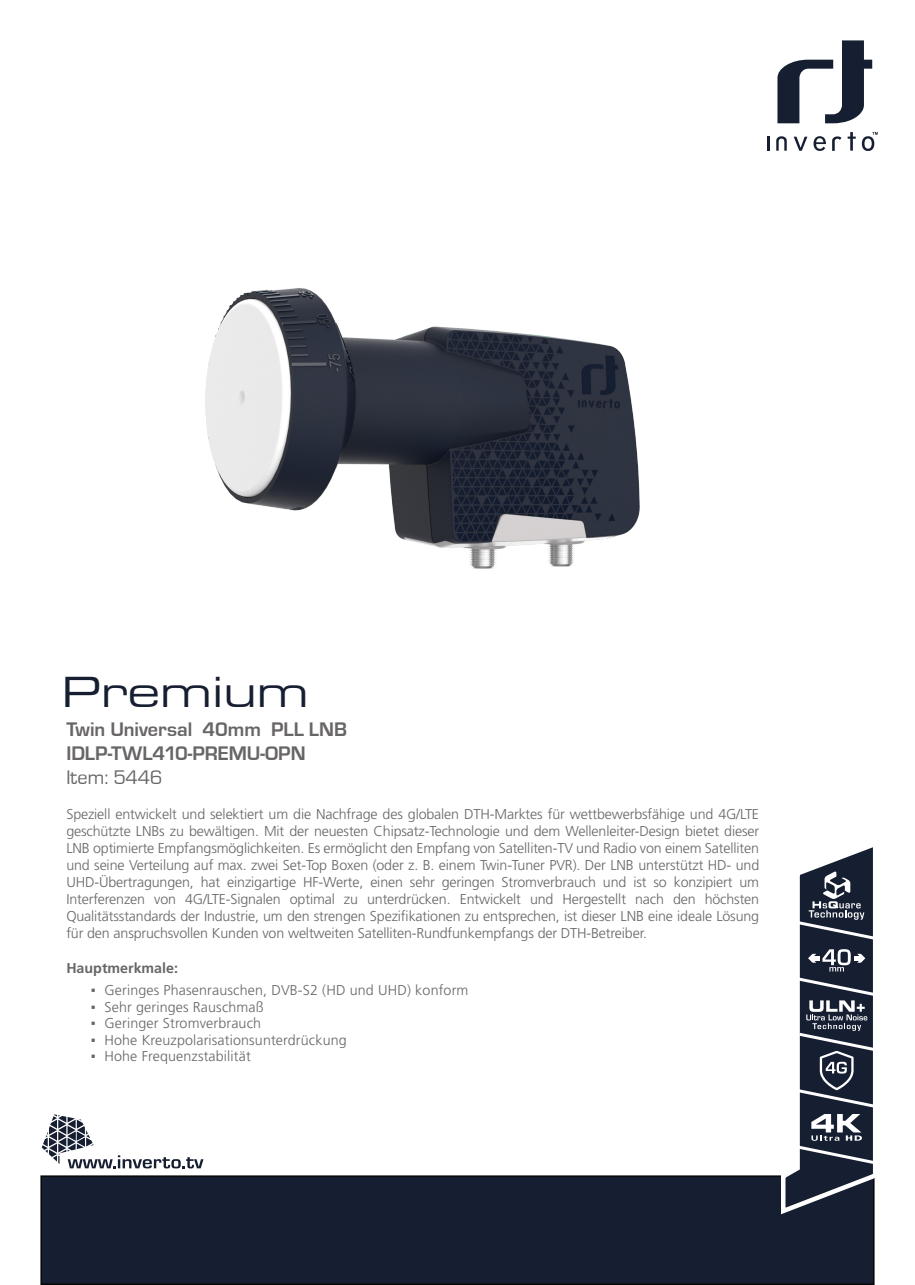
<style>
.page{position:relative;width:915px;height:1285px;background:#fff}
.page>*{position:absolute;margin:0;border:0;box-sizing:border-box;transform-origin:0 0}
.t1{font:42px "Eurostile Extended Two";color:#161e31}
.t2{font:700 20.25px/24.3px "Eurostile T";color:#686565}
.t3{font:20.25px "Eurostile T";color:#686565}
.t4{font:300 14.25px/17.1px "Frutiger";letter-spacing:-.01em;color:#686565;text-align:right}
.t5{font:300 14.25px "Frutiger";letter-spacing:.01em;color:#686565}
.t6{font:700 14.25px "Frutiger";color:#686565}
.t7{font:14.25px "Arial";color:#686565}
</style>
<div class="page">
<div style="left:40px;top:1175px;width:834px;height:109px;background:#161e31;border:2px solid #050604"></div>
<svg style="left:777px;top:40px;width:94px;height:83px"></svg>
<svg style="left:847px;top:132px;width:8px;height:19px"></svg>
<hr style="left:766px;top:137px;width:3px;height:14px;background:#161e31">
<svg style="left:794px;top:137px;width:13px;height:14px"></svg>
<svg style="left:813px;top:136px;width:12px;height:15px"></svg>
<svg style="left:861px;top:132px;width:16px;height:19px"></svg>
<svg style="left:832px;top:136px;width:9px;height:15px"></svg>
<svg style="left:776px;top:136px;width:10px;height:15px"></svg>
<svg style="left:42px;top:1114px;width:161px;height:54px"></svg>
<img style="left:205px;top:288px;width:435px;height:281px">
<svg style="left:776px;top:847px;width:99px;height:370px"></svg>
<h1 class="t1" style="left:61px;top:663px;width:248px">Premium</h1>
<h2 class="t2" style="left:271px;top:717px;width:77px">PLL LNB</h2>
<h2 class="t2" style="left:202px;top:717px;width:60px">40mm</h2>
<h2 class="t2" style="left:66px;top:717px;width:241px">Twin Universal<br>IDLP-TWL410-PREMU-OPN</h2>
<h2 class="t3" style="left:66px;top:766px;width:98px">Item: 5446</h2>
<p class="t4" style="left:66px;top:805px;width:694px">Speziell entwickelt und selektiert um die Nachfrage des globalen DTH-Marktes für wettbewerbsfähige und G4 /LTE geschützte LNBs zu bewältigen. Mit der neuesten Chipsatz-Technologie und dem Wellenleiter-Design bietet dieser LNB optimierte Empfangsmöglichkeiten. Es ermöglicht den Empfang von Satelliten-TV und Radio von einem Satelliten und seine Verteilung auf max. zwei Set-Top Boxen (oder .B.z einem Twin-Tuner PVR .) Der LNB unterstützt HD- und um</p>
<p class="t4" style="left:66px;top:873px;width:129px">UHD-Übertragungen,</p>
<p class="t4" style="left:201px;top:873px;width:21px">hat</p>
<p class="t4" style="left:410px;top:873px;width:26px">sehr</p>
<p class="t4" style="left:501px;top:873px;width:96px">Stromverbrauch</p>
<p class="t4" style="left:602px;top:873px;width:25px">und</p>
<p class="t4" style="left:673px;top:873px;width:60px">konzipiert</p>
<p class="t4" style="left:227px;top:873px;width:70px">einzigartige</p>
<p class="t4" style="left:370px;top:873px;width:34px">einen</p>
<p class="t4" style="left:441px;top:873px;width:54px">geringen</p>
<p class="t4" style="left:633px;top:873px;width:15px">ist</p>
<p class="t4" style="left:303px;top:873px;width:62px">HF-Werte,</p>
<p class="t4" style="left:653px;top:873px;width:15px">so</p>
<p class="t4" style="left:66px;top:890px;width:694px;text-align:left">Interferenzen<br>Qualitätsstandards der Industrie, um den strengen Spezifikationen zu entsprechen, ist dieser LNB eine ideale Lösung für den anspruchsvollen Kunden von weltweiten Satelliten-Rundfunkempfangs der DTH-Betreiber.</p>
<p class="t6" style="left:66px;top:959px;width:113px">Hauptmerkmale:</p>
<p class="t5" style="left:104px;top:981px;width:365px">Geringes Phasenrauschen, DVB 2S- (HD und UHD) konform</p>
<p class="t4" style="left:185px;top:890px;width:97px">G4 /LTE-Signalen</p>
<p class="t4" style="left:290px;top:890px;width:47px">optimal</p>
<p class="t4" style="left:367px;top:890px;width:85px">unterdrücken.</p>
<p class="t4" style="left:459px;top:890px;width:63px">Entwickelt</p>
<p class="t4" style="left:530px;top:890px;width:25px">und</p>
<p class="t4" style="left:562px;top:890px;width:65px">Hergestellt</p>
<p class="t4" style="left:635px;top:890px;width:30px">nach</p>
<p class="t4" style="left:672px;top:890px;width:24px">den</p>
<p class="t4" style="left:704px;top:890px;width:56px">höchsten</p>
<p class="t4" style="left:154px;top:890px;width:23px">von</p>
<p class="t4" style="left:344px;top:890px;width:16px">zu</p>
<p class="t7" style="left:91px;top:980px;width:7px">▪</p>
<p class="t7" style="left:91px;top:996px;width:7px">▪</p>
<p class="t5" style="left:104px;top:998px;width:161px">Sehr geringes Rauschmaß</p>
<p class="t7" style="left:91px;top:1013px;width:7px">▪</p>
<p class="t5" style="left:104px;top:1015px;width:158px">Geringer Stromverbrauch</p>
<p class="t7" style="left:91px;top:1029px;width:7px">▪</p>
<p class="t5" style="left:104px;top:1031px;width:244px">Hohe Kreuzpolarisationsunterdrückung</p>
<p class="t7" style="left:91px;top:1046px;width:7px">▪</p>
<p class="t5" style="left:104px;top:1048px;width:148px">Hohe Frequenzstabilität</p>
</div>
